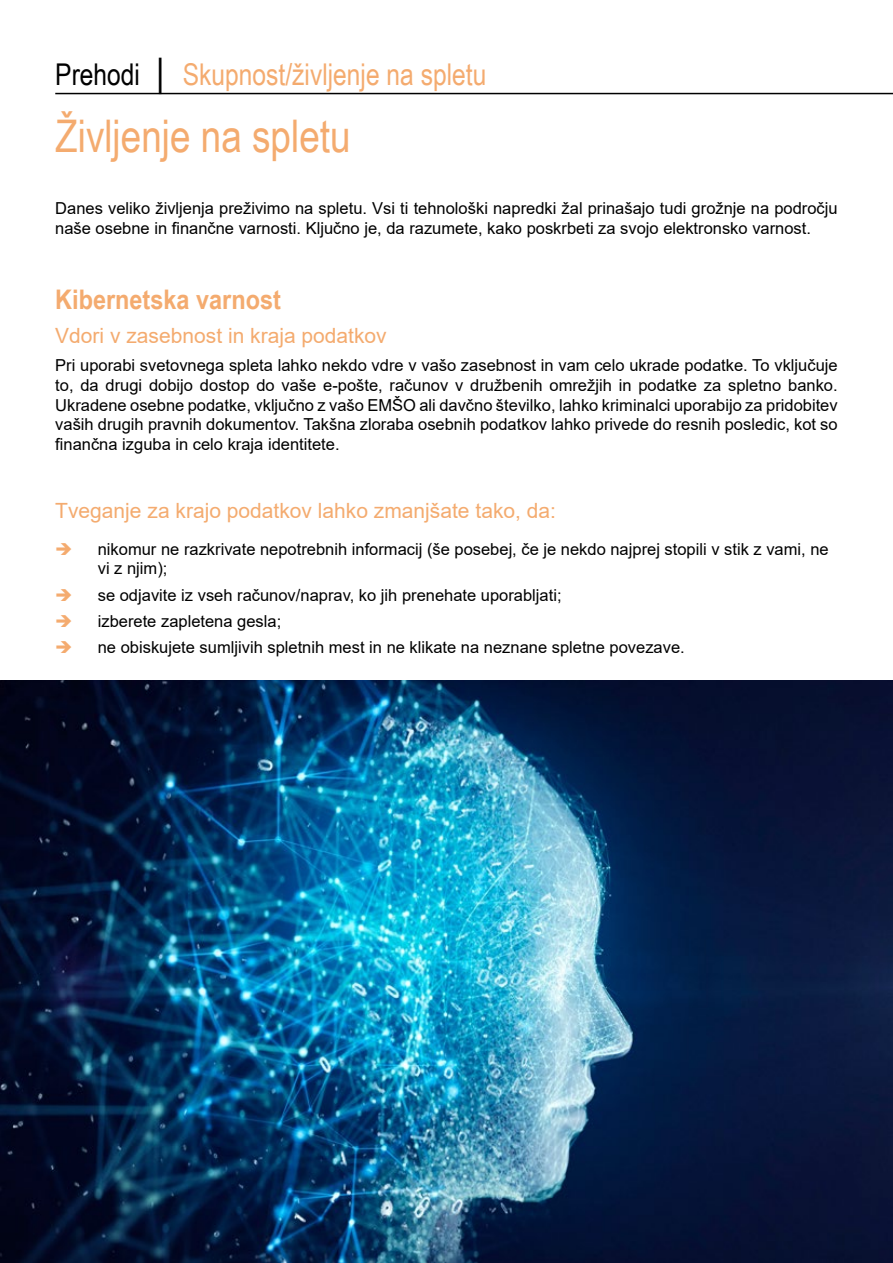
<style>
.page{position:relative;width:893px;height:1263px;background:#fff}
.page>*{position:absolute;margin:0;border:0;box-sizing:border-box;transform-origin:0 0}
.t1{font:45px "Arial Narrow";color:#f4ab6f}
.t2{font:30px "Arial Narrow";color:#f4ab6f}
.t3{font:700 27px "Arial Narrow";color:#f4ab6f;scale:1.06 1}
.t4{font:21px "Arial";color:#f4ab6f}
.t5{font:16.5px/19.8px "Arial";color:#000}
.s1{color:#000}
</style>
<div class="page">
<hr style="left:55px;top:93px;width:838px;height:1px;background:#000">
<img style="left:0;top:680px;width:893px;height:583px">
<h2 class="t2" style="left:55px;top:52px;width:433px"><span class="s1">Prehodi │</span> Skupnost/življenje na spletu</h2>
<h1 class="t1" style="left:55px;top:103px;width:297px">Življenje na spletu</h1>
<p class="t5" style="left:55px;top:198px;width:784px">Danes veliko življenja preživimo na spletu. Vsi ti tehnološki napredki žal prinašajo tudi grožnje na področju naše osebne in finančne varnosti. Ključno je, da razumete, kako poskrbeti za svojo elektronsko varnost.</p>
<h3 class="t3" style="left:55px;top:279px;width:214px">Kibernetska varnost</h3>
<p class="t4" style="left:55px;top:321px;width:333px">Vdori v zasebnost in kraja podatkov</p>
<p class="t5" style="left:55px;top:355px;width:784px;text-align:justify">Pri uporabi svetovnega spleta lahko nekdo vdre v vašo zasebnost in vam celo ukrade podatke. To vključuje to, da drugi dobijo dostop do vaše e-pošte, računov v družbenih omrežjih in podatke za spletno banko.<br>Ukradene osebne podatke, vključno z vašo EMŠO ali davčno številko, lahko kriminalci uporabijo za pridobitev vaših drugih pravnih dokumentov. Takšna zloraba osebnih podatkov lahko privede do resnih posledic, kot so finančna izguba in celo kraja identitete.</p>
<p class="t4" style="left:55px;top:496px;width:502px">Tveganje za krajo podatkov lahko zmanjšate tako, da:</p>
<p class="t5" style="left:98px;top:539px;width:732px">nikomur ne razkrivate nepotrebnih informacij (še posebej, če je nekdo najprej stopili v stik z vami, ne vi z njim);</p>
<p class="t5" style="left:98px;top:582px;width:588px;line-height:26.2px">se odjavite iz vseh računov/naprav, ko jih prenehate uporabljati;<br>izberete zapletena gesla;<br>ne obiskujete sumljivih spletnih mest in ne klikate na neznane spletne povezave.</p>
</div>
